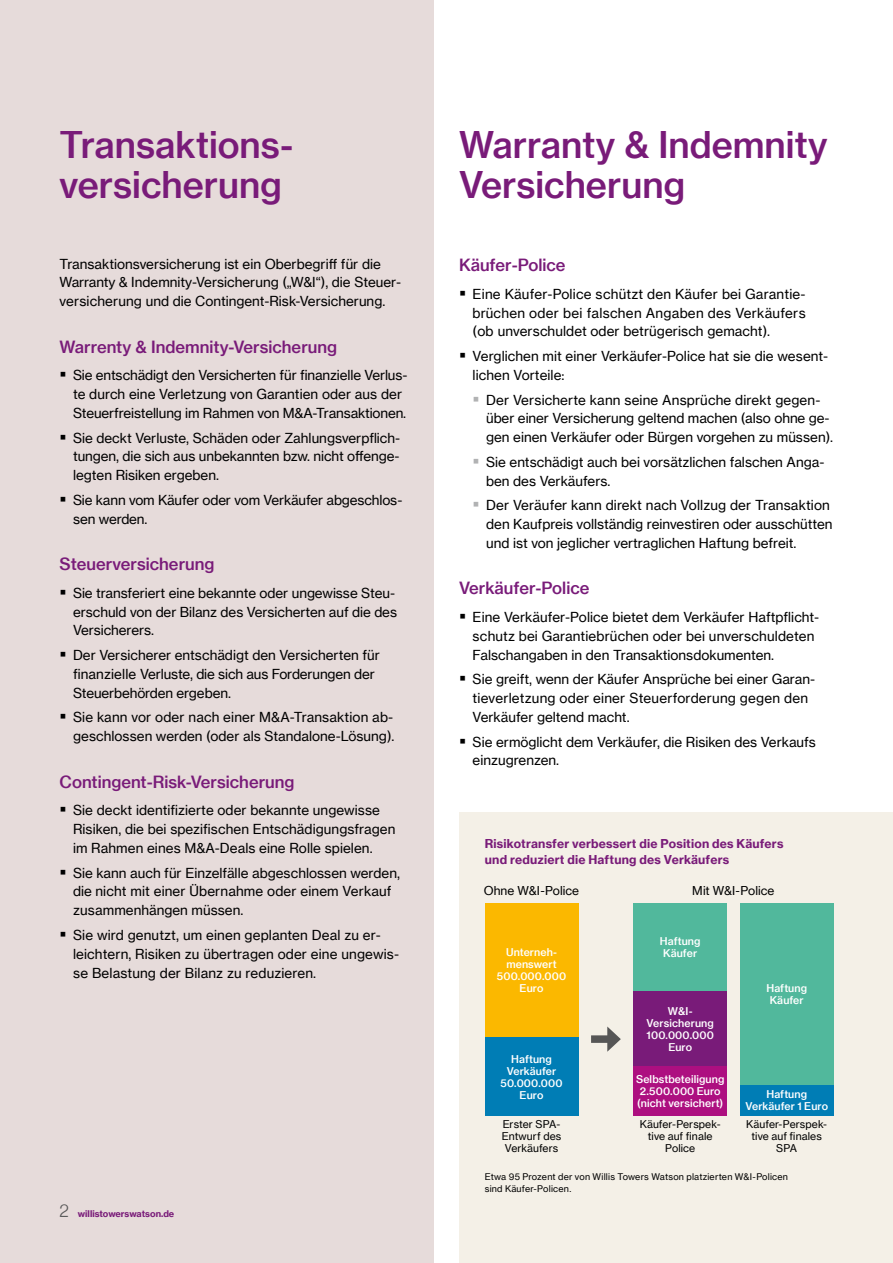
<style>
.page{position:relative;width:893px;height:1263px;background:#fff}
.page>*{position:absolute;margin:0;border:0;box-sizing:border-box;transform-origin:0 0}
.t1{font:36px/40.5px "N Haas Grotesk TX Pro 65 Md";color:#791b79}
.t2{font:16.5px "N Haas Grotesk TX Pro 65 Md";color:#791b79}
.t3{font:13.5px/18.8px "N Haas Grotesk TX Pro 55 Rg";color:#000}
.t4{font:12px/16.5px "N Haas Grotesk TX Pro 75 Bd";letter-spacing:.015em;color:#791b79}
.t5{font:12px "N Haas Grotesk TX Pro 55 Rg";letter-spacing:.005em;color:#000}
.t6{font:10.5px/12px "N Haas Grotesk TX Pro 65 Md";letter-spacing:.01em;color:#fff;text-align:center}
.t7{font:10.5px/12px "N Haas Grotesk TX Pro 55 Rg";letter-spacing:.005em;color:#000;text-align:center}
.t8{font:9px/12px "N Haas Grotesk TX Pro 55 Rg";letter-spacing:.02em;color:#000}
.t9{font:9px "N Haas Grotesk TX Pro 75 Bd";color:#791b79}
.s1{font-family:"N Haas Grotesk DS Pro 45 Lt";font-size:18px;color:#565656}
</style>
<div class="page">
<div style="left:459px;top:813px;width:434px;height:450px;background:#f4f0e7"></div>
<div style="left:634px;top:903px;width:93px;height:89px;background:#51b89c"></div>
<div style="left:634px;top:992px;width:93px;height:74px;background:#791b79"></div>
<div style="left:634px;top:1066px;width:93px;height:49px;background:#ad0f80"></div>
<div style="left:740px;top:903px;width:93px;height:181px;background:#51b89c"></div>
<div style="left:740px;top:1084px;width:93px;height:31px;background:#007db5"></div>
<div style="left:485px;top:903px;width:93px;height:134px;background:#fbb800"></div>
<div style="left:485px;top:1037px;width:93px;height:78px;background:#007db5"></div>
<div style="left:591px;top:1035px;width:21px;height:8px;background:#565656"></div>
<svg style="left:607px;top:1026px;width:14px;height:26px"></svg>
<div style="left:0;top:0;width:434px;height:1263px;background:#e6dbda"></div>
<h1 class="t1" style="left:60px;top:124px;width:232px">Transaktions&shy;versicherung</h1>
<h1 class="t1" style="left:459px;top:124px;width:370px">Warranty &amp; Indemnity<br>Versicherung</h1>
<p class="t3" style="left:60px;top:254px;width:343px">Transaktionsversicherung ist ein Oberbegriff für die<br>Warranty &amp; Indemnity-Versicherung („W&amp;I“), die Steuer&shy;versicherung und die Contingent-Risk-Versicherung.</p>
<p class="t2" style="left:60px;top:336px;width:279px">Warrenty &amp; Indemnity-Versicherung</p>
<p class="t3" style="left:73px;top:366px;width:336px">Sie entschädigt den Versicherten für finanzielle Verlus&shy;te durch eine Verletzung von Garantien oder aus der<br>Steuerfreistellung im Rahmen von M&amp;A-Transaktionen.</p>
<p class="t3" style="left:73px;top:428px;width:329px;text-align:justify">Sie deckt Verluste, Schäden oder Zahlungsverpflich&shy;tungen, die sich aus unbekannten bzw. nicht offenge&shy;legten Risiken ergeben.</p>
<p class="t3" style="left:73px;top:491px;width:331px">Sie kann vom Käufer oder vom Verkäufer abgeschlos&shy;sen werden.</p>
<p class="t2" style="left:60px;top:554px;width:156px">Steuerversicherung</p>
<p class="t3" style="left:73px;top:584px;width:326px">Sie transferiert eine bekannte oder ungewisse Steu&shy;erschuld von der Bilanz des Versicherten auf die des<br>Versicherers.</p>
<p class="t3" style="left:73px;top:646px;width:308px">Der Versicherer entschädigt den Versicherten für finanzielle Verluste, die sich aus Forderungen der<br>Steuerbehörden ergeben.</p>
<p class="t3" style="left:73px;top:708px;width:323px">Sie kann vor oder nach einer M&amp;A-Transaktion ab&shy;geschlossen werden (oder als Standalone-Lösung).</p>
<p class="t2" style="left:60px;top:771px;width:237px">Contingent-Risk-Versicherung</p>
<p class="t3" style="left:73px;top:801px;width:324px">Sie deckt identifizierte oder bekannte ungewisse<br>Risiken, die bei spezifischen Entschädigungsfragen im Rahmen eines M&amp;A-Deals eine Rolle spielen.</p>
<p class="t3" style="left:73px;top:863px;width:328px">Sie kann auch für Einzelfälle abgeschlossen werden, die nicht mit einer Übernahme oder einem Verkauf zusammenhängen müssen.</p>
<p class="t3" style="left:73px;top:926px;width:328px">Sie wird genutzt, um einen geplanten Deal zu er&shy;leichtern, Risiken zu übertragen oder eine ungewis&shy;se Belastung der Bilanz zu reduzieren.</p>
<p class="t9" style="left:60px;top:1208px;width:116px"><span class="s1">2</span> willistowerswatson.de</p>
<p class="t2" style="left:459px;top:255px;width:108px">Käufer-Police</p>
<p class="t3" style="left:473px;top:284px;width:335px;text-align:justify">Eine Käufer-Police schützt den Käufer bei Garantie&shy;brüchen oder bei falschen Angaben des Verkäufers (ob unverschuldet oder betrügerisch gemacht).</p>
<p class="t3" style="left:473px;top:347px;width:357px">Verglichen mit einer Verkäufer-Police hat sie die wesent&shy;lichen Vorteile:</p>
<p class="t3" style="left:486px;top:390px;width:349px">Der Versicherte kann seine Ansprüche direkt gegen&shy;über einer Versicherung geltend machen (also ohne ge&shy;gen einen Verkäufer oder Bürgen vorgehen zu müssen).</p>
<p class="t3" style="left:486px;top:452px;width:340px">Sie entschädigt auch bei vorsätzlichen falschen Anga&shy;ben des Verkäufers.</p>
<p class="t3" style="left:486px;top:496px;width:348px">Der Veräufer kann direkt nach Vollzug der Transaktion den Kaufpreis vollständig reinvestiren oder ausschütten und ist von jeglicher vertraglichen Haftung befreit.</p>
<p class="t2" style="left:459px;top:578px;width:132px">Verkäufer-Police</p>
<p class="t3" style="left:473px;top:608px;width:348px">Eine Verkäufer-Police bietet dem Verkäufer Haftpflicht&shy;schutz bei Garantiebrüchen oder bei unverschuldeten<br>Falschangaben in den Transaktionsdokumenten.</p>
<p class="t3" style="left:473px;top:670px;width:344px">Sie greift, wenn der Käufer Ansprüche bei einer Garan&shy;tieverletzung oder einer Steuerforderung gegen den<br>Verkäufer geltend macht.</p>
<p class="t3" style="left:473px;top:732px;width:345px">Sie ermöglicht dem Verkäufer, die Risiken des Verkaufs einzugrenzen.</p>
<p class="t4" style="left:485px;top:835px;width:300px">Risikotransfer verbessert die Position des Käufers und reduziert die Haftung des Verkäufers</p>
<p class="t5" style="left:484px;top:883px;width:97px">Ohne W&amp;I-Police</p>
<p class="t5" style="left:692px;top:883px;width:84px">Mit W&amp;I-Police</p>
<p class="t6" style="left:497px;top:946px;width:71px">Unterneh&shy;menswert<br>500.000.000<br>Euro</p>
<p class="t6" style="left:501px;top:1053px;width:63px">Haftung<br>Verkäufer<br>50.000.000<br>Euro</p>
<p class="t7" style="left:502px;top:1118px;width:61px;text-align:justify">Erster SPA-Entwurf des Verkäufers</p>
<p class="t6" style="left:660px;top:935px;width:42px">Haftung<br>Käufer</p>
<p class="t6" style="left:647px;top:1005px;width:69px">W&amp;I-<br>Versicherung<br>100.000.000<br>Euro</p>
<p class="t6" style="left:636px;top:1073px;width:90px;text-align:left">Selbstbeteiligung<br>2.500.000 Euro (nicht versichert)</p>
<p class="t7" style="left:640px;top:1118px;width:82px">Käufer-Perspek&shy;tive auf finale<br>Police</p>
<p class="t6" style="left:766px;top:982px;width:42px">Haftung<br>Käufer</p>
<p class="t6" style="left:745px;top:1088px;width:84px">Haftung<br>Verkäufer 1 Euro</p>
<p class="t7" style="left:746px;top:1118px;width:82px">Käufer-Perspek&shy;tive auf finales<br>SPA</p>
<p class="t8" style="left:485px;top:1171px;width:305px">Etwa 95 Prozent der von Willis Towers Watson platzierten W&amp;I-Policen sind Käufer-Policen.</p>
</div>
